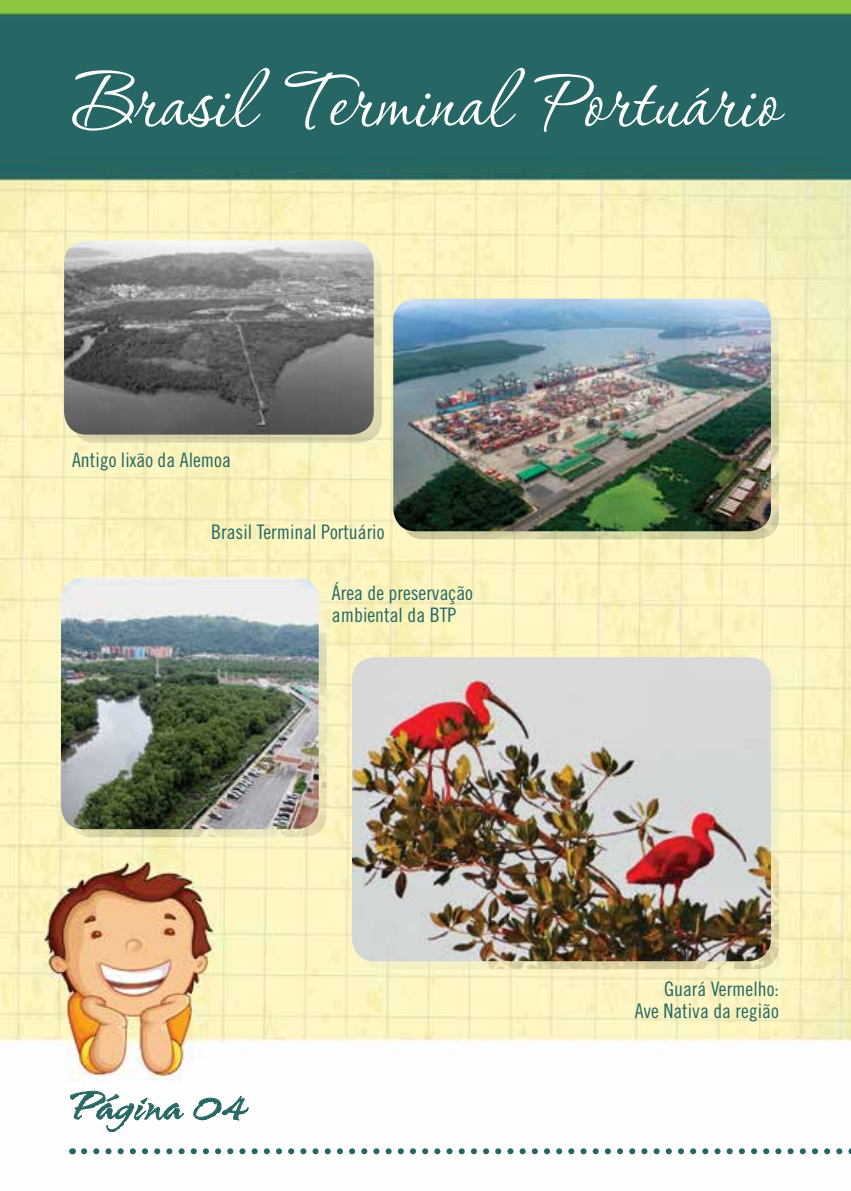
<style>
.page{position:relative;width:851px;height:1191px;background:#fff}
.page>*{position:absolute;margin:0;border:0;box-sizing:border-box;transform-origin:0 0}
.t1{font:97.2px "P22 Corinthia";color:#fff}
.t2{font:48.2px "Arid ITCTT";color:#266763}
.t3{font:20px/22px "Trade Gothic LT Std Cn 18";color:#246764}
</style>
<div class="page">
<img style="left:0;top:0;width:850px;height:1155px">
<svg style="left:84px;top:1148px;width:767px;height:6px"></svg>
<img style="left:70px;top:1030px;width:114px;height:102px">
<svg style="left:193px;top:1095px;width:56px;height:26px"></svg>
<img style="left:72px;top:249px;width:309px;height:193px">
<img style="left:401px;top:307px;width:377px;height:232px">
<img style="left:69px;top:585px;width:258px;height:252px">
<img style="left:360px;top:665px;width:418px;height:304px">
<img style="left:64px;top:241px;width:309px;height:193px">
<img style="left:393px;top:299px;width:377px;height:232px">
<img style="left:61px;top:577px;width:258px;height:252px">
<img style="left:352px;top:657px;width:418px;height:304px">
<h1 class="t1" style="left:72px;top:52px;width:708px">Brasil Terminal Portuário</h1>
<p class="t3" style="left:72px;top:448px;width:160px">Antigo lixão da Alemoa</p>
<p class="t3" style="left:211px;top:521px;width:175px">Brasil Terminal Portuário</p>
<p class="t3" style="left:332px;top:581px;width:143px">Área de preservação ambiental da BTP</p>
<h2 class="t2" style="left:72px;top:1079px;width:176px">Página 04</h2>
<p class="t3" style="left:634px;top:977px;width:146px;text-align:right">Guará Vermelho:<br>Ave Nativa da região</p>
</div>
